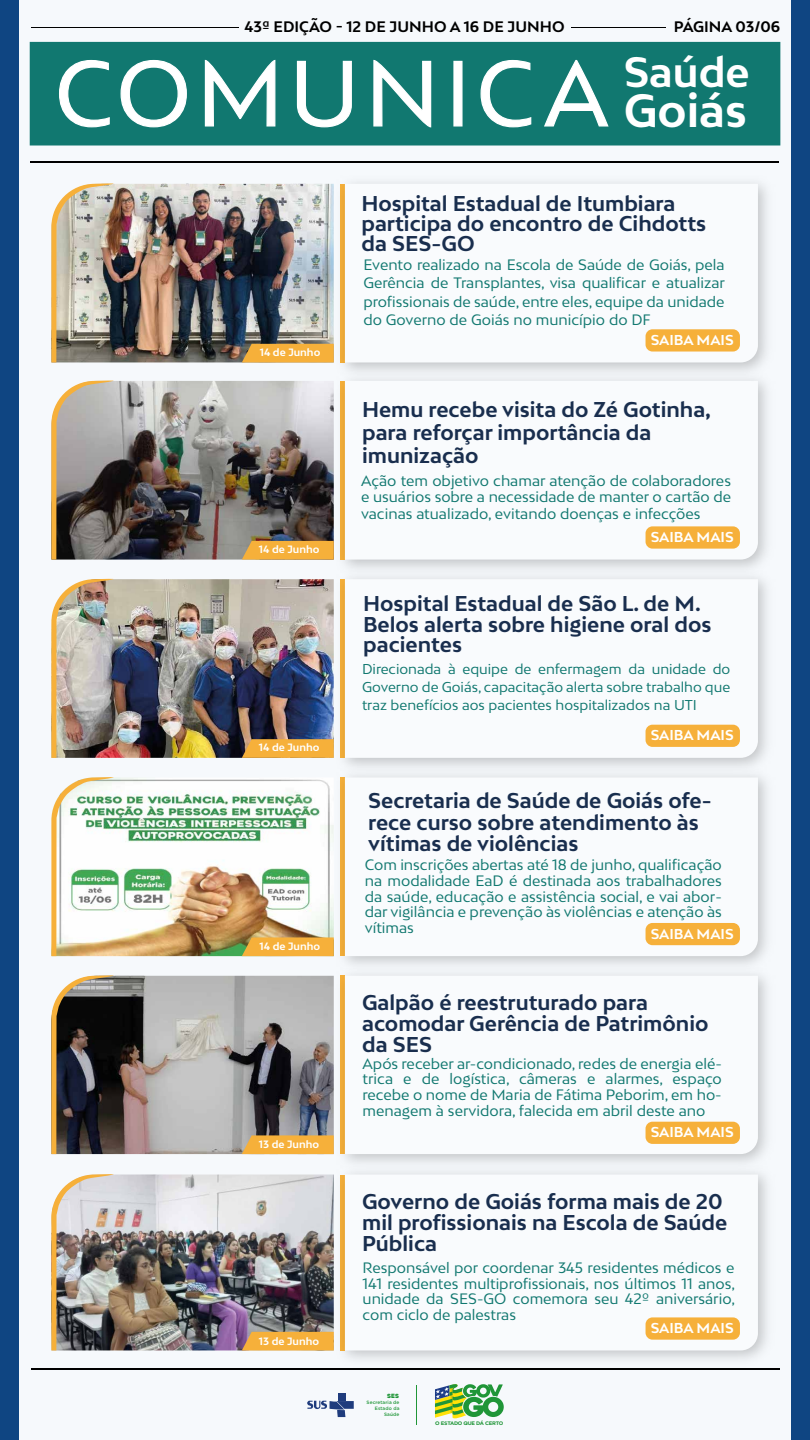
<style>
.page{position:relative;width:810px;height:1440px;background:#fff}
.page>*{position:absolute;margin:0;border:0;box-sizing:border-box;transform-origin:0 0}
.t1{font:700 44.1px "Bw Mitga";color:#fff}
.t2{font:700 40.12px "Bw Mitga";color:#fff}
.t3{font:700 20.25px/21.1px "Bw Mitga";color:#192e4e}
.t4{font:700 14.4px "Bw Mitga";color:#000}
.t5{font:14.25px/15.7px "Bw Mitga";color:#117870;text-align:justify}
.t6{font:700 13.58px "Bw Mitga";color:#fff}
.t7{font:13.5px/18.1px "Bw Mitga";color:#117870;text-align:justify}
.t8{font:700 10.05px "Bw Mitga";color:#fff}
.t9{font:5.78px "Heavitas";color:#209638}
.t10{font:700 5.1px "Gotham";letter-spacing:-.045em;color:#209638;scale:1.05 1}
.t11{font:500 4.72px/5.7px "Gotham";letter-spacing:.025em;color:#209638;text-align:right}
</style>
<div class="page">
<div style="left:7px;top:0;width:795px;height:1440px;background:#f6f9fc"></div>
<div style="left:0;top:0;width:19px;height:1440px;background:#0f4582"></div>
<div style="left:791px;top:0;width:19px;height:1440px;background:#0f4582"></div>
<div style="left:30px;top:42px;width:750px;height:104px;background:#117870;border:3px solid #117870"></div>
<hr style="left:31px;top:27px;width:207px;height:1px;background:#000">
<hr style="left:571px;top:27px;width:95px;height:1px;background:#000">
<hr style="left:30px;top:161px;width:749px;height:1px;background:#000">
<svg style="left:59px;top:59px;width:51px;height:69px"></svg>
<svg style="left:120px;top:59px;width:67px;height:69px"></svg>
<svg style="left:204px;top:59px;width:72px;height:68px"></svg>
<svg style="left:296px;top:60px;width:56px;height:68px"></svg>
<svg style="left:373px;top:59px;width:59px;height:69px"></svg>
<div style="left:453px;top:61px;width:10px;height:66px;background:#fff;border:1px solid #fff"></div>
<svg style="left:480px;top:59px;width:52px;height:69px"></svg>
<svg style="left:544px;top:59px;width:65px;height:68px"></svg>
<hr style="left:31px;top:1368px;width:749px;height:2px;background:#000">
<img style="left:331px;top:182px;width:436px;height:185px">
<svg style="left:345px;top:184px;width:413px;height:178px"></svg>
<img style="left:116px;top:184px;width:218px;height:178px">
<img style="left:51px;top:183px;width:65px;height:179px">
<div style="left:646px;top:329px;width:94px;height:23px;background:#f6b03a;border-radius:7px"></div>
<div style="left:242px;top:344px;width:92px;height:18px;background:#f6b03a"></div>
<img style="left:340px;top:367px;width:427px;height:199px">
<svg style="left:345px;top:381px;width:413px;height:179px"></svg>
<img style="left:116px;top:381px;width:218px;height:179px">
<svg style="left:51px;top:380px;width:65px;height:180px;background:#8d8479"></svg>
<div style="left:646px;top:526px;width:94px;height:23px;background:#f6b03a;border-radius:7px"></div>
<svg style="left:242px;top:541px;width:92px;height:19px;background:#eead40"></svg>
<img style="left:340px;top:566px;width:427px;height:198px">
<svg style="left:345px;top:579px;width:413px;height:179px"></svg>
<img style="left:116px;top:579px;width:218px;height:179px">
<img style="left:51px;top:578px;width:65px;height:180px">
<div style="left:646px;top:725px;width:94px;height:22px;background:#f6b03a;border-radius:7px"></div>
<svg style="left:242px;top:739px;width:92px;height:19px;background:#ecaa3c"></svg>
<img style="left:331px;top:764px;width:436px;height:198px">
<svg style="left:345px;top:777px;width:413px;height:179px"></svg>
<img style="left:116px;top:777px;width:218px;height:179px">
<img style="left:51px;top:777px;width:65px;height:179px">
<div style="left:646px;top:923px;width:94px;height:22px;background:#f6b03a;border-radius:7px"></div>
<svg style="left:242px;top:937px;width:92px;height:19px;background:#ecac3b"></svg>
<img style="left:331px;top:962px;width:436px;height:199px">
<svg style="left:345px;top:976px;width:413px;height:178px"></svg>
<img style="left:116px;top:976px;width:218px;height:178px">
<svg style="left:51px;top:975px;width:65px;height:179px;background:#443d36"></svg>
<div style="left:646px;top:1122px;width:94px;height:22px;background:#f6b03a;border-radius:7px"></div>
<svg style="left:242px;top:1135px;width:92px;height:19px;background:#efae41"></svg>
<img style="left:331px;top:1161px;width:436px;height:198px">
<svg style="left:345px;top:1175px;width:413px;height:175px"></svg>
<img style="left:116px;top:1175px;width:218px;height:175px">
<img style="left:51px;top:1174px;width:65px;height:176px">
<div style="left:646px;top:1317px;width:94px;height:23px;background:#f6b03a;border-radius:7px"></div>
<div style="left:242px;top:1332px;width:92px;height:18px;background:#f6b03a"></div>
<div style="left:338px;top:1393px;width:8px;height:7px;background:#1f3c7d"></div>
<svg style="left:307px;top:1401px;width:47px;height:16px"></svg>
<hr style="left:416px;top:1385px;width:1px;height:40px;background:#209638">
<svg style="left:435px;top:1384px;width:69px;height:35px"></svg>
<p class="t4" style="left:245px;top:17px;width:321px">43ª EDIÇÃO - 12 DE JUNHO A 16 DE JUNHO</p>
<p class="t4" style="left:674px;top:17px;width:108px">PÁGINA 03/06</p>
<h2 class="t2" style="left:624px;top:45px;width:127px">Saúde</h2>
<h1 class="t1" style="left:624px;top:81px;width:125px">Goiás</h1>
<p class="t8" style="left:260px;top:345px;width:62px">14 de Junho</p>
<p class="t8" style="left:259px;top:543px;width:62px">14 de Junho</p>
<p class="t8" style="left:259px;top:741px;width:62px">14 de Junho</p>
<p class="t8" style="left:260px;top:940px;width:62px">14 de Junho</p>
<p class="t8" style="left:259px;top:1137px;width:62px">13 de Junho</p>
<p class="t8" style="left:259px;top:1334px;width:62px">13 de Junho</p>
<h3 class="t3" style="left:362px;top:193px;width:346px;line-height:20.1px">Hospital Estadual de Itumbiara participa do encontro de Cihdotts da SES-GO</h3>
<p class="t5" style="left:363px;top:256px;width:363px;line-height:18.1px">Evento realizado na Escola de Saúde de Goiás, pela Gerência de Transplantes, visa qualificar e atualizar profissionais de saúde, entre eles, equipe da unidade do Governo de Goiás no município do DF</p>
<p class="t6" style="left:651px;top:331px;width:85px">SAIBA MAIS</p>
<h3 class="t3" style="left:362px;top:397px;width:351px;line-height:23.1px">Hemu recebe visita do Zé Gotinha, para reforçar importância da imunização</h3>
<p class="t5" style="left:361px;top:472px;width:371px;line-height:16.6px">Ação tem objetivo chamar atenção de colaboradores e usuários sobre a necessidade de manter o cartão de vacinas atualizado, evitando doenças e infecções</p>
<p class="t6" style="left:651px;top:528px;width:85px">SAIBA MAIS</p>
<h3 class="t3" style="left:363px;top:593px;width:350px;line-height:20.4px">Hospital Estadual de São L. de M.<br>Belos alerta sobre higiene oral dos pacientes</h3>
<p class="t7" style="left:362px;top:660px;width:370px">Direcionada à equipe de enfermagem da unidade do Governo de Goiás, capacitação alerta sobre trabalho que traz benefícios aos pacientes hospitalizados na UTI</p>
<p class="t6" style="left:651px;top:726px;width:85px">SAIBA MAIS</p>
<h3 class="t3" style="left:368px;top:790px;width:345px;line-height:21.4px">Secretaria de Saúde de Goiás ofe&shy;rece curso sobre atendimento às vítimas de violências</h3>
<p class="t5" style="left:365px;top:857px;width:359px">Com inscrições abertas até 18 de junho, qualificação na modalidade EaD é destinada aos trabalhadores da saúde, educação e assistência social, e vai abor&shy;dar vigilância e prevenção às violências e atenção às vítimas</p>
<p class="t6" style="left:651px;top:925px;width:85px">SAIBA MAIS</p>
<h3 class="t3" style="left:362px;top:992px;width:348px">Galpão é reestruturado para acomodar Gerência de Patrimônio da SES</h3>
<p class="t5" style="left:363px;top:1055px;width:361px">Após receber ar-condicionado, redes de energia elé&shy;trica e de logística, câmeras e alarmes, espaço recebe o nome de Maria de Fátima Peborim, em ho&shy;menagem à servidora, falecida em abril deste ano</p>
<p class="t6" style="left:651px;top:1123px;width:85px">SAIBA MAIS</p>
<h3 class="t3" style="left:362px;top:1190px;width:367px">Governo de Goiás forma mais de 20 mil profissionais na Escola de Saúde<br>Pública</h3>
<p class="t5" style="left:363px;top:1259px;width:374px">Responsável por coordenar 345 residentes médicos e 141 residentes multiprofissionais, nos últimos 11 anos, unidade da SES-GO comemora seu 42º aniversário, com ciclo de palestras</p>
<p class="t6" style="left:651px;top:1319px;width:85px">SAIBA MAIS</p>
<p class="t9" style="left:387px;top:1393px;width:14px">SES</p>
<p class="t11" style="left:367px;top:1400px;width:34px">Secretaria de<br>Estado da<br>Saúde</p>
<p class="t10" style="left:435px;top:1421px;width:66px">O ESTADO QUE DÁ CERTO</p>
</div>
